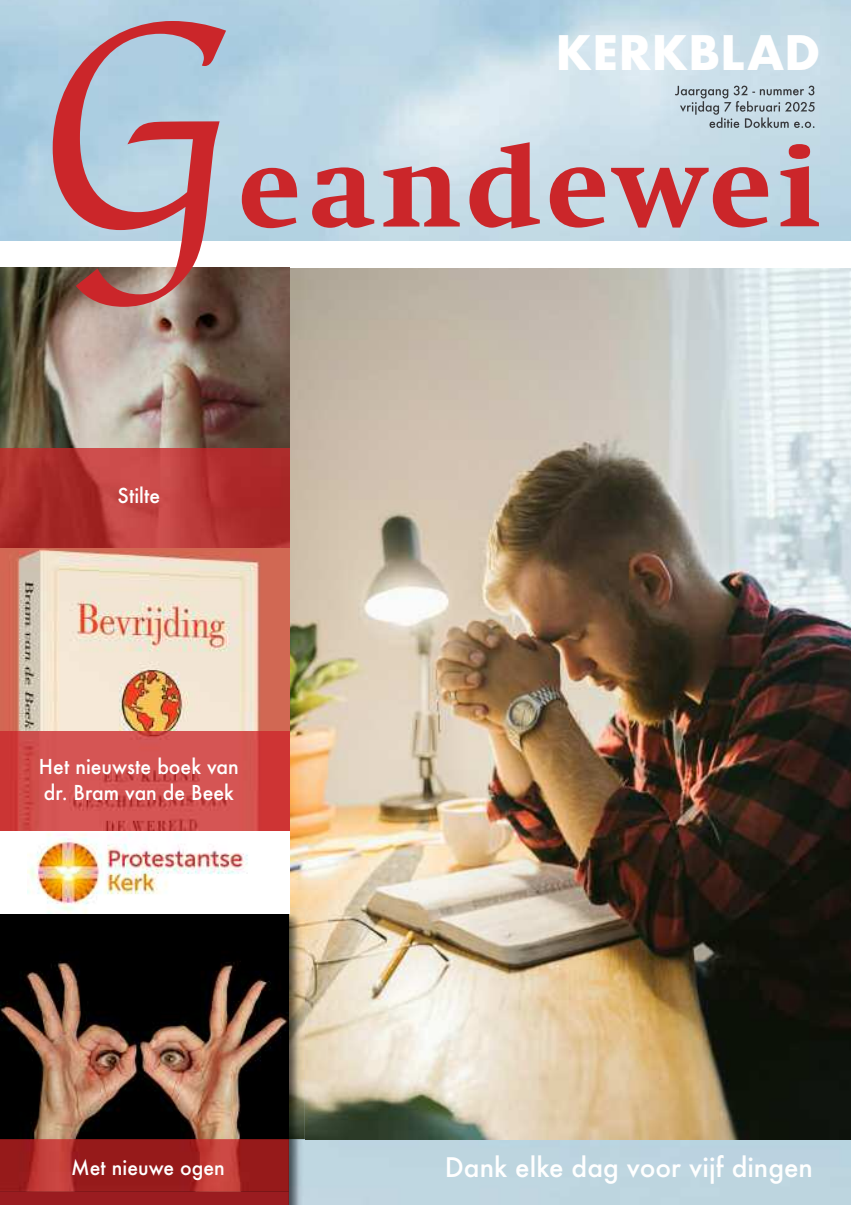
<style>
.page{position:relative;width:851px;height:1205px;background:#fff}
.page>*{position:absolute;margin:0;border:0;box-sizing:border-box;transform-origin:0 0}
.t1{font:300px "Apple Chancery";color:#cb262a}
.t2{font:800 118.75px "Swift";letter-spacing:.05em;color:#cb262a}
.t3{font:700 46.25px "Futura";color:#fff}
.t4{font:500 26.25px "Futura";color:#fff}
.t5{font:500 20px/26px "Futura";color:#fff}
</style>
<div class="page">
<img style="left:0;top:0;width:850px;height:1205px">
<img style="left:289px;top:268px;width:561px;height:871px">
<div style="left:0;top:241px;width:850px;height:27px;background:#fff"></div>
<img style="left:674px;top:86px;width:65px;height:12px">
<img style="left:679px;top:101px;width:76px;height:14px">
<img style="left:709px;top:117px;width:79px;height:11px">
<img style="left:289px;top:908px;width:16px;height:231px">
<img style="left:0;top:913px;width:289px;height:226px">
<img style="left:0;top:268px;width:289px;height:180px">
<img style="left:289px;top:268px;width:1px;height:279px">
<img style="left:289px;top:547px;width:1px;height:284px">
<img style="left:0;top:448px;width:289px;height:284px">
<div style="left:0;top:831px;width:289px;height:82px;background:#fff"></div>
<img style="left:27px;top:834px;width:221px;height:79px">
<img style="left:289px;top:1139px;width:1px;height:66px">
<div style="left:0;top:1191px;width:289px;height:14px;background:#9a1c20"></div>
<img style="left:0;top:1139px;width:289px;height:52px">
<img style="left:0;top:732px;width:289px;height:99px">
<h1 class="t1" style="left:32px;top:-55px;width:201px">G</h1>
<h3 class="t3" style="left:555px;top:19px;width:266px">KERKBLAD</h3>
<h2 class="t2" style="left:238px;top:116px;width:582px">eandewei</h2>
<p class="t5" style="left:117px;top:483px;width:44px">Stilte</p>
<p class="t5" style="left:39px;top:754px;width:201px">Het nieuwste boek van dr. Bram van de Beek</p>
<p class="t5" style="left:71px;top:1155px;width:155px">Met nieuwe ogen</p>
<h3 class="t4" style="left:445px;top:1152px;width:369px">Dank elke dag voor vijf dingen</h3>
</div>
